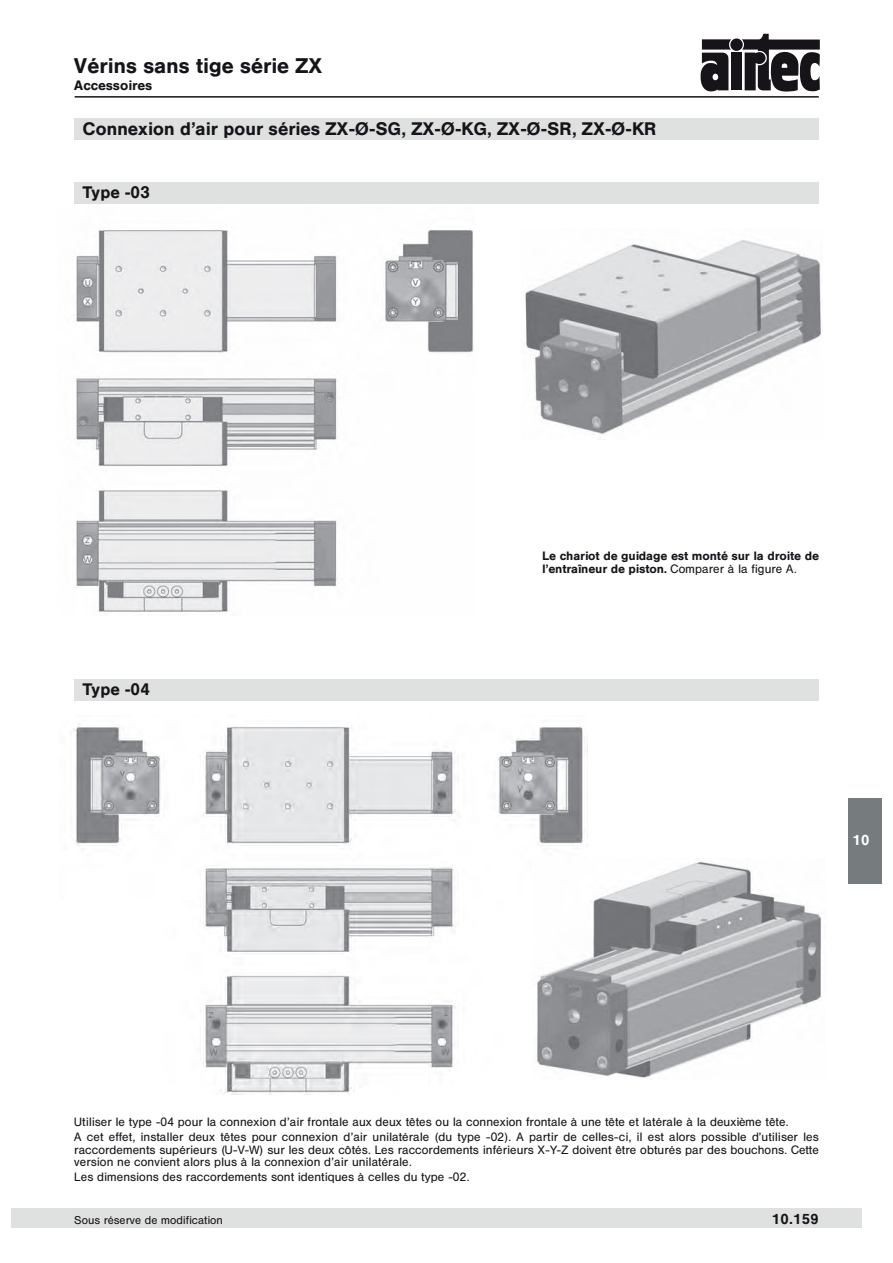
<style>
.page{position:relative;width:893px;height:1263px;background:#fff}
.page>*{position:absolute;margin:0;border:0;box-sizing:border-box;transform-origin:0 0}
.t1{font:21px "Hel Med";letter-spacing:.025em;color:#171419}
.t2{font:18px "Hel Med";letter-spacing:.025em;color:#171419}
.t3{font:16.5px "Hel Med";letter-spacing:.025em;color:#171419}
.t4{font:14.25px "Hel Med";color:#171419}
.t5{font:14.25px "Hel Med";color:#fff}
.t6{font:13.5px "Hel Med";letter-spacing:.025em;color:#171419}
.t7{font:12px/14.9px "Hel Reg";letter-spacing:.035em;color:#171419}
.t8{font:12px/12.8px "Hel Med";letter-spacing:.025em;color:#171419}
.t9{font:11.25px "Hel Reg";letter-spacing:.035em;color:#171419}
.s1{font-family:"Hel Reg"}
</style>
<div class="page">
<div style="left:848px;top:798px;width:34px;height:85px;background:#767b7e"></div>
<div style="left:730px;top:38px;width:13px;height:13px;background:#171419;border-radius:50%"></div>
<div style="left:731px;top:53px;width:11px;height:37px;background:#171419"></div>
<svg style="left:700px;top:39px;width:31px;height:53px"></svg>
<svg style="left:742px;top:34px;width:78px;height:58px"></svg>
<img style="left:76px;top:229px;width:398px;height:383px">
<div style="left:11px;top:1209px;width:850px;height:19px;background:#dfe1e1"></div>
<div style="left:75px;top:182px;width:744px;height:21px;background:#dfe1e1"></div>
<div style="left:75px;top:679px;width:744px;height:22px;background:#dfe1e1"></div>
<img style="left:525px;top:240px;width:296px;height:196px">
<img style="left:73px;top:723px;width:515px;height:371px">
<img style="left:533px;top:858px;width:288px;height:222px">
<div style="left:75px;top:118px;width:744px;height:21px;background:#dfe1e1"></div>
<hr style="left:75px;top:96px;width:744px;height:2px;background:#171419">
<h1 class="t1" style="left:75px;top:54px;width:249px">Vérins sans tige série ZX</h1>
<p class="t6" style="left:75px;top:78px;width:79px">Accessoires</p>
<h2 class="t2" style="left:83px;top:118px;width:575px">Connexion d’air pour séries ZX-Ø-SG, ZX-Ø-KG, ZX-Ø-SR, ZX-Ø-KR</h2>
<h3 class="t3" style="left:83px;top:182px;width:68px">Type -03</h3>
<h3 class="t3" style="left:83px;top:680px;width:68px">Type -04</h3>
<p class="t8" style="left:542px;top:550px;width:278px">Le chariot de guidage est monté sur la droite de l’entraîneur de piston. <span class="s1">Comparer à la figure A.</span></p>
<p class="t5" style="left:853px;top:831px;width:18px">10</p>
<p class="t7" style="left:75px;top:1114px;width:746px">Utiliser le type -04 pour la connexion d’air frontale aux deux têtes ou la connexion frontale à une tête et latérale à la deuxième tête.<br>A cet effet, installer deux têtes pour connexion d’air unilatérale (du type -02). A partir de celles-ci, il est alors possible d’utiliser les</p>
<p class="t7" style="left:75px;top:1143px;width:746px;line-height:12.8px">raccordements supérieurs (U-V-W) sur les deux côtés. Les raccordements inférieurs X-Y-Z doivent être obturés par des bouchons. Cette version ne convient alors plus à la connexion d’air unilatérale.</p>
<p class="t7" style="left:75px;top:1170px;width:396px">Les dimensions des raccordements sont identiques à celles du type -02.</p>
<p class="t9" style="left:75px;top:1214px;width:150px">Sous réserve de modification</p>
<p class="t4" style="left:772px;top:1210px;width:48px">10.159</p>
</div>
